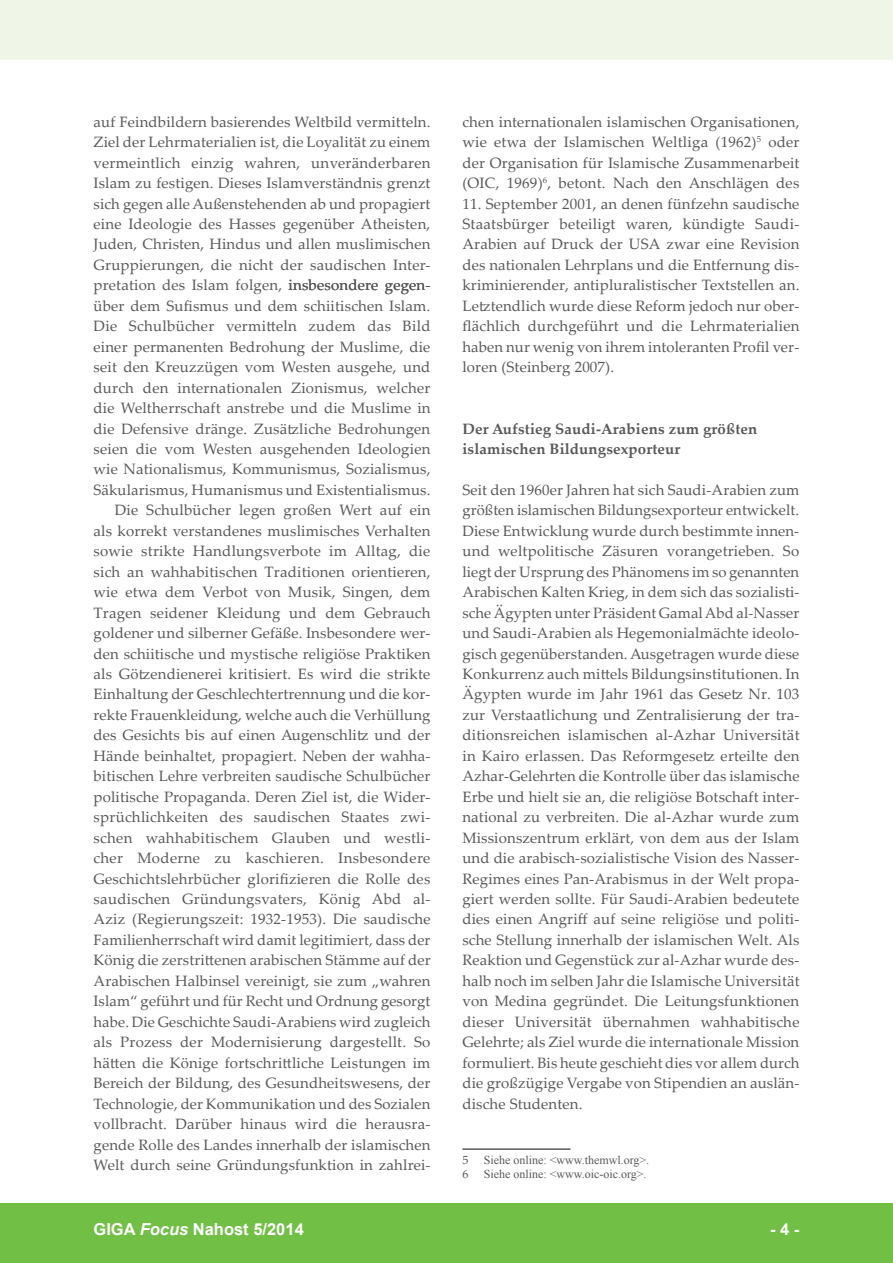
<style>
.page{position:relative;width:893px;height:1263px;background:#fff}
.page>*{position:absolute;margin:0;border:0;box-sizing:border-box;transform-origin:0 0}
.t1{font:700 16.5px "Arial";color:#fff}
.foc__text_fliesstext{font:15px/20.4px "Palatino Linotype";letter-spacing:.01em;color:#57585a;text-align:justify}
.foc__text_1__absatz{font:15px/20.4px "Palatino Linotype";letter-spacing:.01em;color:#57585a;text-align:justify}
.foc__text_ueberschri{font:700 15px/20.4px "Palatino Linotype";letter-spacing:.01em;color:#57585a}
.foc__text_fussnoten{font:12px "Times New Roman";color:#57585a}
.foc__text_fussnoten-2{font:12px "Palatino Linotype";color:#57585a}
.s1{font-style:italic}
</style>
<div class="page">
<div style="left:0;top:1203px;width:893px;height:60px;background:#71bf44"></div>
<div style="left:0;top:0;width:893px;height:60px;background:#eff6e8"></div>
<hr style="left:462px;top:1148px;width:108px;height:2px;background:#57585a">
<p class="foc__text_fliesstext" style="left:94px;top:111px;width:339px">auf Feindbildern basierendes Weltbild vermitteln.<br>Ziel der Lehrmaterialien ist, die Loyalität zu einem vermeintlich einzig wahren, unveränderbaren Islam zu festigen. Dieses Islamverständnis grenzt sich gegen alle Außenstehenden ab und propagiert eine Ideologie des Hasses gegenüber Atheisten, Juden, Christen, Hindus und allen muslimischen Gruppierungen, die nicht der saudischen Inter&shy;pretation des Islam folgen, insbesondere gegen&shy;über dem Sufismus und dem schiitischen Islam.<br>Die Schulbücher vermitteln zudem das Bild einer permanenten Bedrohung der Muslime, die seit den Kreuzzügen vom Westen ausgehe, und durch den internationalen Zionismus, welcher die Weltherrschaft anstrebe und die Muslime in die Defensive dränge. Zusätzliche Bedrohungen seien die vom Westen ausgehenden Ideologien wie Nationalismus, Kommunismus, Sozialismus, Säkularismus, Humanismus und Existentialismus.</p>
<p class="foc__text_fliesstext" style="left:94px;top:499px;width:339px;text-indent:21px">Die Schulbücher legen großen Wert auf ein als korrekt verstandenes muslimisches Verhalten sowie strikte Handlungsverbote im Alltag, die sich an wahhabitischen Traditionen orientieren, wie etwa dem Verbot von Musik, Singen, dem Tragen seidener Kleidung und dem Gebrauch goldener und silberner Gefäße. Insbesondere wer&shy;den schiitische und mystische religiöse Praktiken als Götzendienerei kritisiert. Es wird die strikte Einhaltung der Geschlechtertrennung und die kor&shy;rekte Frauenkleidung, welche auch die Verhüllung des Gesichts bis auf einen Augenschlitz und der Hände beinhaltet, propagiert. Neben der wahha&shy;bitischen Lehre verbreiten saudische Schulbücher politische Propaganda. Deren Ziel ist, die Wider&shy;sprüchlichkeiten des saudischen Staates zwi&shy;schen wahhabitischem Glauben und westli&shy;cher Moderne zu kaschieren. Insbesondere Geschichtslehrbücher glorifizieren die Rolle des saudischen Gründungsvaters, König Abd al-Aziz (Regierungszeit: 1932-1953). Die saudische Familienherrschaft wird damit legitimiert, dass der König die zerstrittenen arabischen Stämme auf der Arabischen Halbinsel vereinigt, sie zum „wahren Islam“ geführt und für Recht und Ordnung gesorgt habe. Die Geschichte Saudi-Arabiens wird zugleich als Prozess der Modernisierung dargestellt. So hätten die Könige fortschrittliche Leistungen im Bereich der Bildung, des Gesundheitswesens, der Technologie, der Kommunikation und des Sozialen vollbracht. Darüber hinaus wird die herausra&shy;gende Rolle des Landes innerhalb der islamischen Welt durch seine Gründungsfunktion in zahlrei-</p>
<p class="foc__text_fliesstext" style="left:462px;top:111px;width:338px">chen internationalen islamischen Organisationen, wie etwa der Islamischen Weltliga (1962)<sup>5</sup> oder der Organisation für Islamische Zusammenarbeit (OIC, 1969)<sup>6</sup>, betont. Nach den Anschlägen des</p>
<p class="foc__text_fliesstext" style="left:462px;top:193px;width:339px">11. September 2001, an denen fünfzehn saudische Staatsbürger beteiligt waren, kündigte Saudi-Arabien auf Druck der USA zwar eine Revision des nationalen Lehrplans und die Entfernung dis&shy;kriminierender, antipluralistischer Textstellen an.<br>Letztendlich wurde diese Reform jedoch nur ober&shy;flächlich durchgeführt und die Lehrmaterialien haben nur wenig von ihrem intoleranten Profil ver&shy;loren (Steinberg 2007).</p>
<p class="foc__text_ueberschri" style="left:462px;top:418px;width:296px">Der Aufstieg Saudi-Arabiens zum größten islamischen Bildungsexporteur</p>
<p class="foc__text_1__absatz" style="left:462px;top:479px;width:339px">Seit den 1960er Jahren hat sich Saudi-Arabien zum größten islamischen Bildungsexporteur entwickelt.<br>Diese Entwicklung wurde durch bestimmte innen&shy;und weltpolitische Zäsuren vorangetrieben. So liegt der Ursprung des Phänomens im so genannten Arabischen Kalten Krieg, in dem sich das sozialisti&shy;sche Ägypten unter Präsident Gamal Abd al-Nasser und Saudi-Arabien als Hegemonialmächte ideolo&shy;gisch gegenüberstanden. Ausgetragen wurde diese Konkurrenz auch mittels Bildungsinstitutionen. In Ägypten wurde im Jahr 1961 das Gesetz Nr. 103 zur Verstaatlichung und Zentralisierung der tra&shy;ditionsreichen islamischen al-Azhar Universität in Kairo erlassen. Das Reformgesetz erteilte den Azhar-Gelehrten die Kontrolle über das islamische Erbe und hielt sie an, die religiöse Botschaft inter&shy;national zu verbreiten. Die al-Azhar wurde zum Missionszentrum erklärt, von dem aus der Islam und die arabisch-sozialistische Vision des Nasser-Regimes eines Pan-Arabismus in der Welt propa&shy;giert werden sollte. Für Saudi-Arabien bedeutete dies einen Angriff auf seine religiöse und politi&shy;sche Stellung innerhalb der islamischen Welt. Als Reaktion und Gegenstück zur al-Azhar wurde des&shy;halb noch im selben Jahr die Islamische Universität von Medina gegründet. Die Leitungsfunktionen dieser Universität übernahmen wahhabitische Gelehrte; als Ziel wurde die internationale Mission formuliert. Bis heute geschieht dies vor allem durch die großzügige Vergabe von Stipendien an auslän&shy;dische Studenten.</p>
<p class="foc__text_fussnoten-2" style="left:462px;top:1151px;width:7px">5</p>
<p class="foc__text_fussnoten" style="left:484px;top:1151px;width:167px">Siehe online: &lt;www.themwl.org&gt;.</p>
<p class="foc__text_fussnoten-2" style="left:462px;top:1165px;width:7px">6</p>
<p class="foc__text_fussnoten" style="left:484px;top:1166px;width:164px">Siehe online: &lt;www.oic-oic.org&gt;.</p>
<p class="t1" style="left:94px;top:1218px;width:212px">GIGA <span class="s1">Focus</span> Nahost 5/2014</p>
<p class="t1" style="left:770px;top:1218px;width:31px">- 4 -</p>
</div>
